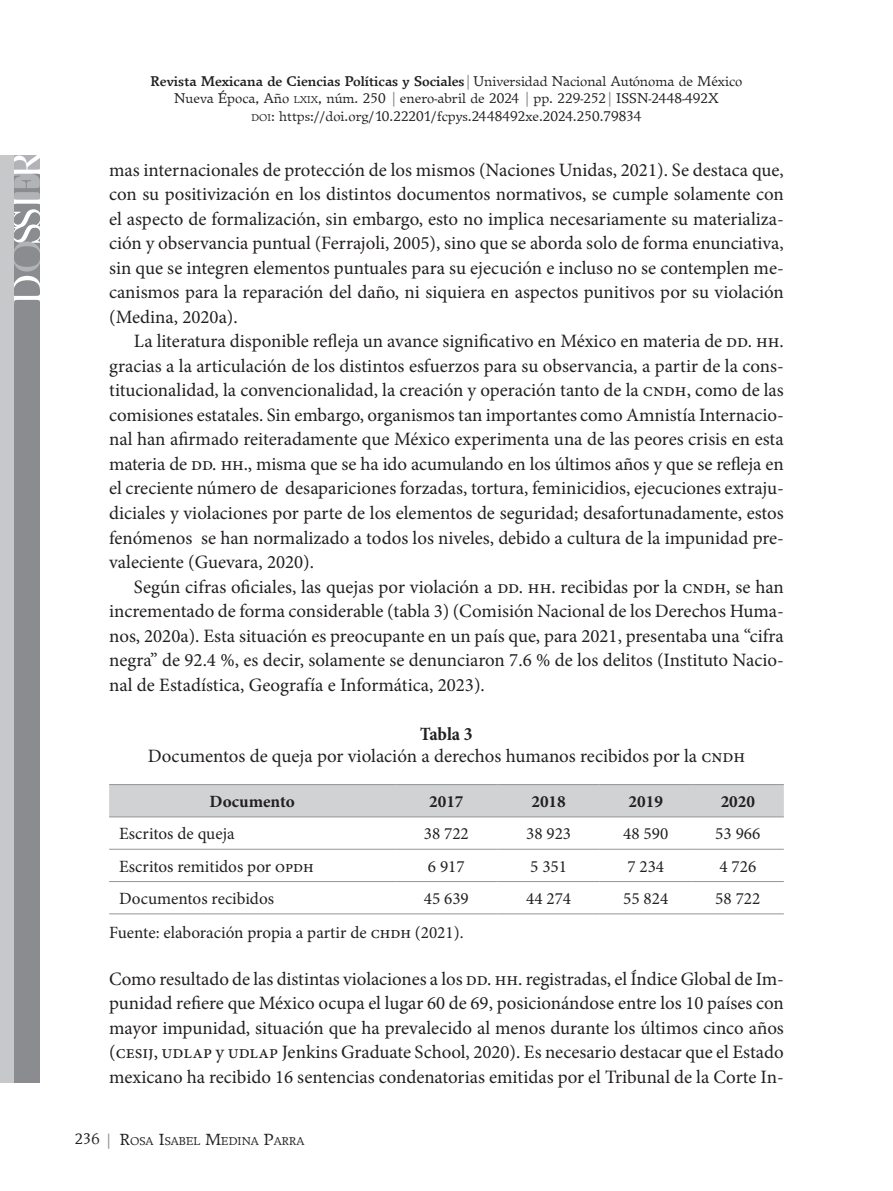
<style>
.page{position:relative;width:893px;height:1191px;background:#fff}
.page>*{position:absolute;margin:0;border:0;box-sizing:border-box;transform-origin:0 0}
.CT_sangría{font:18.9px/24.5px "Minion Pro";color:#231f20;text-align:justify}
.CT_no_sangria{font:18.9px/24.5px "Minion Pro";color:#231f20;text-align:justify}
.Titulo_centrado_cuerpo{font:18.9px "Minion Pro";letter-spacing:-.005em;color:#231f20}
.tag_tabla_figura{font:700 condensed 18.9px "Minion Pro";letter-spacing:-.005em;color:#231f20}
.NR_cuerpo_justizqu{font:17.15px "Minion Pro";color:#231f20}
.fuentes_imágenes{font:17.15px "Minion Pro";color:#231f20}
.NR_cuerpo_bold_centrado{font:700 17.15px "Minion Pro";color:#231f20}
.t1{font:14.53px/17.5px "Breughel T";color:#231f20;text-align:center}
.t2{font:11.72px "Breughel T";color:#231f20}
.s1{font-weight:700}
.s2{color:#808285}
.s3{font-size:10.15px}
.s4{font-size:15.75px}
.s5{font-size:16.62px}
</style>
<div class="page">
<div style="left:14px;top:155px;width:26px;height:927px;background:#8a8c8f"></div>
<svg style="left:14px;top:155px;width:26px;height:149px"></svg>
<div style="left:0;top:155px;width:14px;height:927px;background:#c7c8ca"></div>
<div style="left:109px;top:785px;width:675px;height:31px;background:#d1d2d4"></div>
<hr style="left:109px;top:848px;width:286px;height:1px;background:#939598">
<hr style="left:395px;top:848px;width:102px;height:1px;background:#939598">
<hr style="left:497px;top:848px;width:103px;height:1px;background:#939598">
<hr style="left:600px;top:848px;width:92px;height:1px;background:#939598">
<hr style="left:692px;top:848px;width:92px;height:1px;background:#939598">
<hr style="left:109px;top:881px;width:286px;height:1px;background:#939598">
<hr style="left:395px;top:881px;width:102px;height:1px;background:#939598">
<hr style="left:497px;top:881px;width:103px;height:1px;background:#939598">
<hr style="left:600px;top:881px;width:92px;height:1px;background:#939598">
<hr style="left:692px;top:881px;width:92px;height:1px;background:#939598">
<hr style="left:109px;top:913px;width:286px;height:1px;background:#939598">
<hr style="left:395px;top:913px;width:102px;height:1px;background:#939598">
<hr style="left:497px;top:913px;width:103px;height:1px;background:#939598">
<hr style="left:600px;top:913px;width:92px;height:1px;background:#939598">
<hr style="left:692px;top:913px;width:92px;height:1px;background:#939598">
<hr style="left:109px;top:784px;width:286px;height:1px;background:#939598">
<hr style="left:395px;top:784px;width:102px;height:1px;background:#939598">
<hr style="left:497px;top:784px;width:103px;height:1px;background:#939598">
<hr style="left:600px;top:784px;width:92px;height:1px;background:#939598">
<hr style="left:692px;top:784px;width:92px;height:1px;background:#939598">
<hr style="left:109px;top:816px;width:286px;height:1px;background:#939598">
<hr style="left:395px;top:816px;width:102px;height:1px;background:#939598">
<hr style="left:497px;top:816px;width:103px;height:1px;background:#939598">
<hr style="left:600px;top:816px;width:92px;height:1px;background:#939598">
<hr style="left:692px;top:816px;width:92px;height:1px;background:#939598">
<p class="t1" style="left:151px;top:72px;width:593px"><span class="s1">Revista Mexicana de Ciencias Políticas y Sociales</span><span class="s2">⎥</span> Universidad Nacional Autónoma de México<br>Nueva Época, Año <span class="s3">LXIX</span>, núm. 250 <span class="s2">⎥</span> enero-abril de 2024 <span class="s2">⎥</span> pp. 229-252<span class="s2">⎥</span> ISSN-2448-492X<br><span class="s3">DOI</span>: https://doi.org/10.22201/fcpys.2448492xe.2024.250.79834</p>
<p class="CT_no_sangria" style="left:109px;top:158px;width:676px">mas internacionales de protección de los mismos (Naciones Unidas, 2021). Se destaca que, con su positivización en los distintos documentos normativos, se cumple solamente con el aspecto de formalización, sin embargo, esto no implica necesariamente su materializa&shy;ción y observancia puntual (Ferrajoli, 2005), sino que se aborda solo de forma enunciativa, sin que se integren elementos puntuales para su ejecución e incluso no se contemplen me&shy;canismos para la reparación del daño, ni siquiera en aspectos punitivos por su violación (Medina, 2020a).</p>
<p class="CT_sangría" style="left:109px;top:329px;width:676px;text-indent:25px">La literatura disponible refleja un avance significativo en México en materia de dd. hh. gracias a la articulación de los distintos esfuerzos para su observancia, a partir de la cons&shy;titucionalidad, la convencionalidad, la creación y operación tanto de la cndh, como de las comisiones estatales. Sin embargo, organismos tan importantes como Amnistía Internacio&shy;nal han afirmado reiteradamente que México experimenta una de las peores crisis en esta materia de dd. hh., misma que se ha ido acumulando en los últimos años y que se refleja en el creciente número de desapariciones forzadas, tortura, feminicidios, ejecuciones extraju&shy;diciales y violaciones por parte de los elementos de seguridad; desafortunadamente, estos fenómenos se han normalizado a todos los niveles, debido a cultura de la impunidad pre&shy;valeciente (Guevara, 2020).</p>
<p class="CT_sangría" style="left:109px;top:574px;width:676px;text-indent:25px">Según cifras oficiales, las quejas por violación a dd. hh. recibidas por la cndh, se han incrementado de forma considerable (tabla 3) (Comisión Nacional de los Derechos Huma&shy;nos, 2020a). Esta situación es preocupante en un país que, para 2021, presentaba una “cifra negra” de 92.4 %, es decir, solamente se denunciaron 7.6 % de los delitos (Instituto Nacio&shy;nal de Estadística, Geografía e Informática, 2023).</p>
<p class="tag_tabla_figura" style="left:420px;top:720px;width:54px">Tabla 3</p>
<p class="Titulo_centrado_cuerpo" style="left:148px;top:743px;width:599px">Documentos de queja por violación a derechos humanos recibidos por la cndh</p>
<p class="NR_cuerpo_bold_centrado" style="left:210px;top:789px;width:87px">Documento</p>
<p class="NR_cuerpo_bold_centrado" style="left:429px;top:789px;width:36px">2017</p>
<p class="NR_cuerpo_bold_centrado" style="left:531px;top:789px;width:36px">2018</p>
<p class="NR_cuerpo_bold_centrado" style="left:629px;top:789px;width:36px">2019</p>
<p class="NR_cuerpo_bold_centrado" style="left:721px;top:789px;width:36px">2020</p>
<p class="NR_cuerpo_justizqu" style="left:119px;top:822px;width:117px">Escritos de queja</p>
<p class="NR_cuerpo_justizqu" style="left:424px;top:822px;width:47px">38 722</p>
<p class="NR_cuerpo_justizqu" style="left:526px;top:822px;width:47px">38 923</p>
<p class="NR_cuerpo_justizqu" style="left:623px;top:822px;width:47px">48 590</p>
<p class="NR_cuerpo_justizqu" style="left:715px;top:822px;width:47px">53 966</p>
<p class="NR_cuerpo_justizqu" style="left:119px;top:854px;width:196px">Escritos remitidos por opdh</p>
<p class="NR_cuerpo_justizqu" style="left:428px;top:854px;width:38px">6 917</p>
<p class="NR_cuerpo_justizqu" style="left:530px;top:854px;width:38px">5 351</p>
<p class="NR_cuerpo_justizqu" style="left:627px;top:854px;width:38px">7 234</p>
<p class="NR_cuerpo_justizqu" style="left:719px;top:854px;width:38px">4 726</p>
<p class="NR_cuerpo_justizqu" style="left:119px;top:887px;width:156px">Documentos recibidos</p>
<p class="NR_cuerpo_justizqu" style="left:424px;top:887px;width:47px">45 639</p>
<p class="NR_cuerpo_justizqu" style="left:526px;top:887px;width:47px">44 274</p>
<p class="NR_cuerpo_justizqu" style="left:623px;top:887px;width:47px">55 824</p>
<p class="NR_cuerpo_justizqu" style="left:715px;top:887px;width:47px">58 722</p>
<p class="fuentes_imágenes" style="left:109px;top:921px;width:356px">Fuente: elaboración propia a partir de chdh (2021).</p>
<p class="CT_no_sangria" style="left:109px;top:966px;width:676px">Como resultado de las distintas violaciones a los dd. hh. registradas, el Índice Global de Im&shy;punidad refiere que México ocupa el lugar 60 de 69, posicionándose entre los 10 países con mayor impunidad, situación que ha prevalecido al menos durante los últimos cinco años (cesij, udlap y udlap Jenkins Graduate School, 2020). Es necesario destacar que el Estado mexicano ha recibido 16 sentencias condenatorias emitidas por el Tribunal de la Corte In-</p>
<p class="t2" style="left:75px;top:1134px;width:231px"><span class="s4">236</span> <span class="s2">⎥</span> <span class="s5">R</span>OSA <span class="s5">I</span>SABEL <span class="s5">M</span>EDINA <span class="s5">P</span>ARRA</p>
</div>
